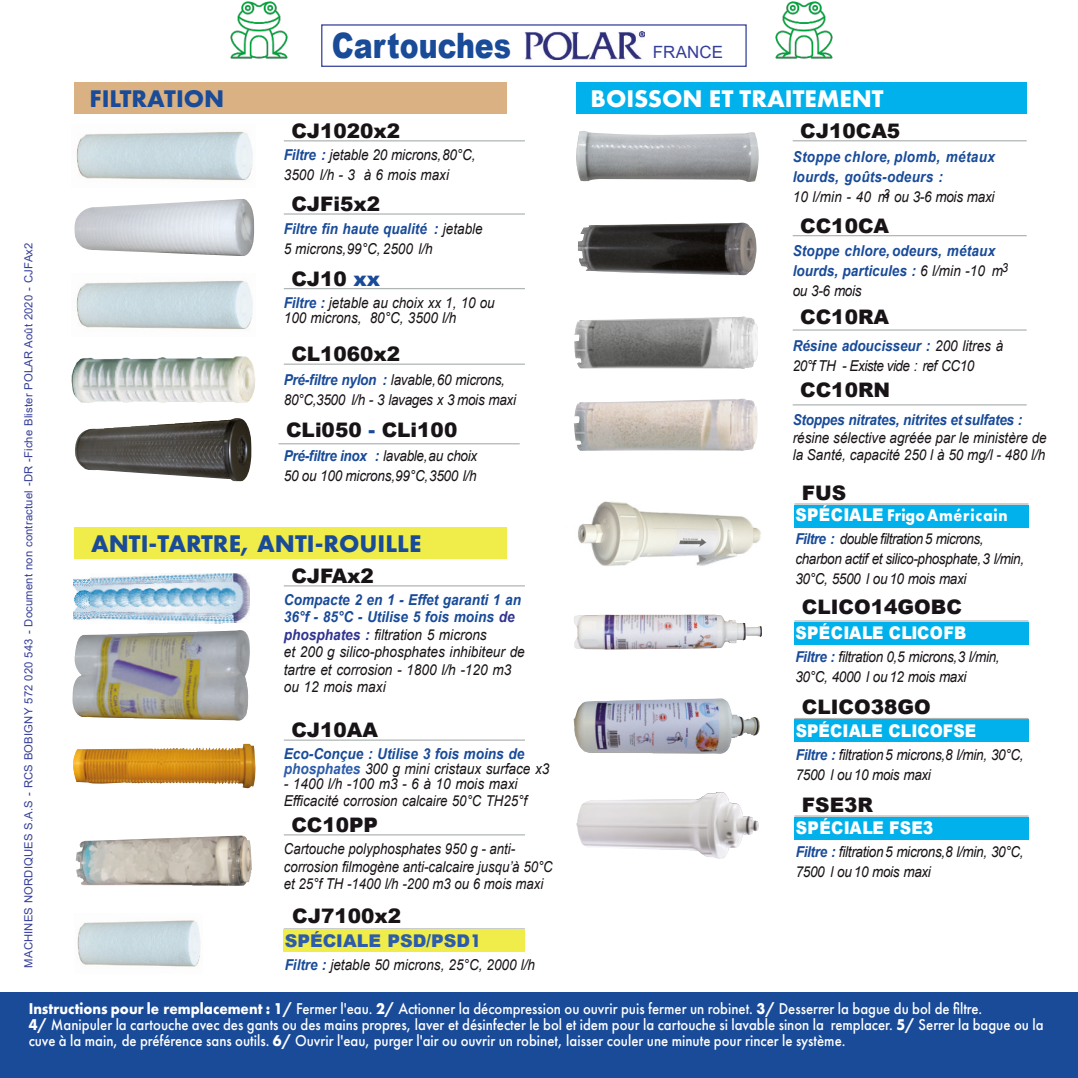
<style>
.page{position:relative;width:1078px;height:1078px;background:#fff}
.page>*{position:absolute;margin:0;border:0;box-sizing:border-box;transform-origin:0 0}
.t1{font:900 35px "Arial";color:#194b99;scale:.81 1}
.t2{font:700 25px "Futura PT";color:#194b99}
.t3{font:700 25px "Futura PT";color:#fff}
.t4{font:900 20px "Arial";color:#181317}
.t5{font:900 17.5px "Arial";letter-spacing:.025em;color:#fff;scale:.9 1}
.t6{font:700 17.5px "Futura PT";letter-spacing:.05em;color:#fff;scale:.9 1}
.t7{font:900 17.5px "Arial";color:#fff;scale:.9 1}
.t8{font:900 17.5px "Arial";color:#2c5caa}
.t9{font:17px "Arial";letter-spacing:.01em;color:#353e99}
.t10{font:500 16.25px/16.2px "Futura PT";color:#fff;scale:.91 1}
.t11{font:italic 15px/20px "Arial";color:#181317;scale:.9 1}
.t12{font:italic 15px/17.5px "Arial";color:#181317;scale:.91 1}
.t13{font:italic 15px/20px "Arial";letter-spacing:-.02em;color:#181317;scale:.9 1}
.t14{font:italic 15px/20px "Arial";letter-spacing:-.025em;color:#181317;scale:.9 1}
.t15{font:italic 15px/17.5px "Arial";color:#181317;scale:.88 1}
.t16{font:italic 700 15px/20px "Arial";letter-spacing:.025em;color:#194b99;scale:.9 1}
.t17{font:italic 700 15px/15px "Arial";letter-spacing:.005em;color:#194b99;scale:.91 1}
.t18{font:italic 700 15px/20px "Arial";letter-spacing:.005em;color:#194b99;scale:.9 1}
.t19{font:italic 15px/20px "Arial";letter-spacing:-.035em;color:#181317;scale:.9 1}
.t20{font:italic 700 15px "Arial";letter-spacing:-.015em;color:#194b99;scale:.9 1}
.t21{font:11.25px "Arial";letter-spacing:.015em;color:#353e99}
.s1{font-weight:700;color:#194b99}
.s2{color:#194b99}
.s3{font-weight:700;color:#313490}
.s4{color:#2c5caa}
.s5{font-weight:400;color:#181317}
.s6{font-weight:400;color:#231f20}
.s7{font-family:"Futura PT";font-weight:700;font-size:18.75px}
.s8{font-family:"Arial";font-weight:900}
.s9{font-weight:700}
</style>
<div class="page">
<div style="left:75px;top:82px;width:432px;height:32px;background:#d9b183"></div>
<div style="left:321px;top:24px;width:425px;height:43px;border:1px solid #353e99"></div>
<img style="left:524px;top:32px;width:120px;height:28px">
<div style="left:75px;top:527px;width:432px;height:31px;background:#f0ec49"></div>
<img style="left:76px;top:835px;width:175px;height:50px">
<hr style="left:284px;top:834px;width:241px;height:1px;background:#b0b5b6">
<hr style="left:284px;top:739px;width:241px;height:1px;background:#b0b5b6">
<img style="left:73px;top:743px;width:182px;height:45px">
<img style="left:72px;top:630px;width:178px;height:90px">
<hr style="left:284px;top:585px;width:241px;height:1px;background:#b0b5b6">
<img style="left:73px;top:573px;width:177px;height:50px">
<hr style="left:284px;top:928px;width:241px;height:1px;background:#b0b5b6">
<img style="left:77px;top:920px;width:124px;height:47px">
<div style="left:284px;top:929px;width:241px;height:22px;background:#f0ec49"></div>
<div style="left:575px;top:82px;width:450px;height:32px;background:#00b1ec"></div>
<div style="left:0;top:991px;width:1077px;height:86px;background:#194b99"></div>
<img style="left:72px;top:356px;width:183px;height:47px">
<hr style="left:284px;top:363px;width:241px;height:2px;background:#b0b5b6">
<hr style="left:278px;top:443px;width:241px;height:1px;background:#b0b5b6">
<img style="left:75px;top:418px;width:176px;height:63px">
<img style="left:76px;top:131px;width:177px;height:50px">
<hr style="left:284px;top:140px;width:241px;height:1px;background:#b0b5b6">
<hr style="left:284px;top:213px;width:241px;height:1px;background:#b0b5b6">
<img style="left:74px;top:199px;width:180px;height:57px">
<img style="left:76px;top:280px;width:177px;height:50px">
<hr style="left:284px;top:288px;width:241px;height:1px;background:#b0b5b6">
<img style="left:577px;top:222px;width:179px;height:53px">
<hr style="left:792px;top:235px;width:234px;height:1px;background:#b0b5b6">
<hr style="left:792px;top:329px;width:234px;height:1px;background:#b0b5b6">
<img style="left:574px;top:316px;width:183px;height:53px">
<hr style="left:792px;top:140px;width:234px;height:1px;background:#b0b5b6">
<img style="left:576px;top:131px;width:182px;height:51px">
<div style="left:794px;top:504px;width:234px;height:23px;background:#00b1ec"></div>
<hr style="left:794px;top:503px;width:234px;height:1px;background:#b0b5b6">
<div style="left:794px;top:719px;width:234px;height:22px;background:#00b1ec"></div>
<hr style="left:794px;top:717px;width:234px;height:2px;background:#b0b5b6">
<img style="left:573px;top:698px;width:186px;height:55px">
<div style="left:794px;top:621px;width:234px;height:23px;background:#00b1ec"></div>
<hr style="left:794px;top:620px;width:234px;height:1px;background:#b0b5b6">
<img style="left:574px;top:614px;width:187px;height:35px">
<div style="left:794px;top:816px;width:234px;height:23px;background:#00b1ec"></div>
<hr style="left:794px;top:815px;width:234px;height:1px;background:#b0b5b6">
<img style="left:576px;top:792px;width:182px;height:66px">
<img style="left:574px;top:398px;width:183px;height:53px">
<hr style="left:792px;top:404px;width:234px;height:1px;background:#b0b5b6">
<img style="left:775px;top:1px;width:58px;height:58px">
<img style="left:230px;top:1px;width:58px;height:58px">
<img style="left:578px;top:501px;width:183px;height:65px">
<p class="t21" style="left:24px;top:967px;width:726px;rotate:-90deg">MACHINES NORDIQUES S.A.S - RCS BOBIGNY 572 020 543 - Document non contractuel -DR -Fiche Blister POLAR Août 2020 - CJFAx2</p>
<h2 class="t2" style="left:90px;top:88px;width:136px">FILTRATION</h2>
<h1 class="t1" style="left:331px;top:33px;width:223px">Cartouches</h1>
<p class="t4" style="left:291px;top:123px;width:110px">CJ1020x2</p>
<p class="t11" style="left:284px;top:146px;width:214px"><span class="s1">Filtre :</span> jetable 20 microns,80°C,<br>3500 l/h - 3 à 6 mois maxi</p>
<p class="t4" style="left:291px;top:196px;width:90px">CJFi5x2</p>
<p class="t11" style="left:284px;top:220px;width:222px"><span class="s1">Filtre fin haute qualité :</span> jetable<br>5 microns,99°C, 2500 l/h</p>
<p class="t4" style="left:291px;top:271px;width:90px">CJ10 <span class="s2">xx</span></p>
<p class="t11" style="left:284px;top:297px;width:236px;line-height:15px"><span class="s1">Filtre :</span> jetable au choix xx 1, 10 ou<br>100 microns, 80°C, 3500 l/h</p>
<p class="t4" style="left:291px;top:346px;width:110px">CL1060x2</p>
<p class="t14" style="left:284px;top:371px;width:259px"><span class="s1">Pré-filtre nylon :</span> lavable,60 microns,<br>80°C,3500 l/h - 3 lavages x 3 mois maxi</p>
<p class="t4" style="left:286px;top:422px;width:173px">CLi050 <span class="s2">-</span> CLi100</p>
<p class="t11" style="left:284px;top:447px;width:216px"><span class="s1">Pré-filtre inox :</span> lavable,au choix<br>50 ou 100 microns,99°C,3500 l/h</p>
<h2 class="t2" style="left:91px;top:533px;width:331px">ANTI-TARTRE, ANTI-ROUILLE</h2>
<p class="t4" style="left:291px;top:568px;width:84px">CJFAx2</p>
<p class="t12" style="left:284px;top:591px;width:266px"><span class="s1">Compacte 2 en 1 - Effet garanti 1 an<br>36°f - 85°C - Utilise 5 fois moins</span> <span class="s3">de phosphates :</span> filtration 5 microns<br>et 200 g silico-phosphates inhibiteur de tartre et corrosion - 1800 l/h -120 m3 ou 12 mois maxi</p>
<p class="t4" style="left:291px;top:722px;width:88px">CJ10AA</p>
<p class="t17" style="left:284px;top:747px;width:293px">Eco-Conçue : Utilise 3 fois moins de <span class="s4">phosphates</span> <span class="s5">300 g</span> <span class="s6">mini</span> <span class="s5">cristaux surface x3</span></p>
<p class="t12" style="left:284px;top:775px;width:269px">- 1400 l/h -100 m3 - 6 à 10 mois maxi<br>Efficacité corrosion calcaire 50°C TH25°f</p>
<p class="t4" style="left:291px;top:817px;width:88px">CC10PP</p>
<p class="t15" style="left:284px;top:841px;width:307px">Cartouche polyphosphates 950 g - anti&shy;corrosion filmogène anti-calcaire jusqu’à 50°C et 25°f TH -1400 l/h -200 m3 ou 6 mois maxi</p>
<p class="t4" style="left:292px;top:908px;width:110px">CJ7100x2</p>
<p class="t8" style="left:285px;top:934px;width:198px">SPÉCIALE PSD/PSD<span class="s7">1</span></p>
<p class="t11" style="left:285px;top:955px;width:279px"><span class="s1">Filtre :</span> jetable 50 microns, 25°C, 2000 l/h</p>
<p class="t9" style="left:652px;top:46px;width:72px">FRANCE</p>
<h2 class="t3" style="left:590px;top:88px;width:294px">BOISSON ET TRAITEMENT</h2>
<p class="t4" style="left:800px;top:123px;width:102px">CJ10CA5</p>
<p class="t16" style="left:792px;top:148px;width:226px">Stoppe chlore, plomb, métaux lourds, goûts-odeurs :<br><span class="s5">10 l/min - 40 m</span><sup>3</sup> <span class="s5">ou 3-6 mois maxi</span></p>
<p class="t4" style="left:800px;top:218px;width:90px">CC10CA</p>
<p class="t18" style="left:792px;top:242px;width:241px">Stoppe chlore, odeurs, métaux lourds, particules : <span class="s5">6 l/min -10 m</span><sup>3 </sup><span class="s5">ou 3-6 mois</span></p>
<p class="t4" style="left:800px;top:310px;width:90px">CC10RA</p>
<p class="t19" style="left:792px;top:337px;width:235px"><span class="s1">Résine adoucisseur :</span> 200 litres à<br>20°f TH - Existe vide : ref CC10</p>
<p class="t4" style="left:800px;top:382px;width:92px">CC10RN</p>
<p class="t20" style="left:792px;top:414px;width:257px">Stoppes nitrates, nitrites et sulfates :</p>
<p class="t11" style="left:792px;top:430px;width:284px;line-height:17.5px">résine sélective agréée par le ministère de la Santé, capacité 250 l à 50 mg/l - 480 l/h</p>
<p class="t4" style="left:801px;top:485px;width:46px">FUS</p>
<p class="t6" style="left:795px;top:508px;width:237px"><span class="s8">SPÉCIALE</span> Frigo Américain</p>
<p class="t14" style="left:795px;top:530px;width:256px"><span class="s1">Filtre :</span> double filtration5 microns, charbon actif et silico-phosphate,3 l/min,<br>30°C, 5500 l ou 10 mois maxi</p>
<p class="t4" style="left:801px;top:599px;width:162px">CLICO14GOBC</p>
<p class="t5" style="left:795px;top:626px;width:191px">SPÉCIALE CLICOFB</p>
<p class="t13" style="left:795px;top:648px;width:228px"><span class="s1">Filtre :</span> filtration 0,5 microns,3 l/min,<br>30°C, 4000 l ou 12 mois maxi</p>
<p class="t4" style="left:801px;top:699px;width:130px">CLICO38GO</p>
<p class="t7" style="left:795px;top:724px;width:202px">SPÉCIALE CLICOFSE</p>
<p class="t13" style="left:795px;top:745px;width:255px"><span class="s1">Filtre :</span> filtration5 microns,8 l/min, 30°C,<br>7500 l ou 10 mois maxi</p>
<p class="t4" style="left:801px;top:797px;width:73px">FSE3R</p>
<p class="t5" style="left:795px;top:821px;width:154px">SPÉCIALE FSE3</p>
<p class="t13" style="left:795px;top:843px;width:255px"><span class="s1">Filtre :</span> filtration5 microns,8 l/min, 30°C,<br>7500 l ou 10 mois maxi</p>
<p class="t10" style="left:29px;top:1001px;width:1116px"><span class="s9">Instructions pour le remplacement : 1/</span> Fermer l'eau. <span class="s9">2/</span> Actionner la décompression ou ouvrir puis fermer un robinet. <span class="s9">3/</span> Desserrer la bague du bol de filtre.<br><span class="s9">4/</span> Manipuler la cartouche avec des gants ou des mains propres, laver et désinfecter le bol et idem pour la cartouche si lavable sinon la remplacer. <span class="s9">5/</span> Serrer la bague ou la cuve à la main, de préférence sans outils. <span class="s9">6/</span> Ouvrir l'eau, purger l'air ou ouvrir un robinet, laisser couler une minute pour rincer le système.</p>
</div>
